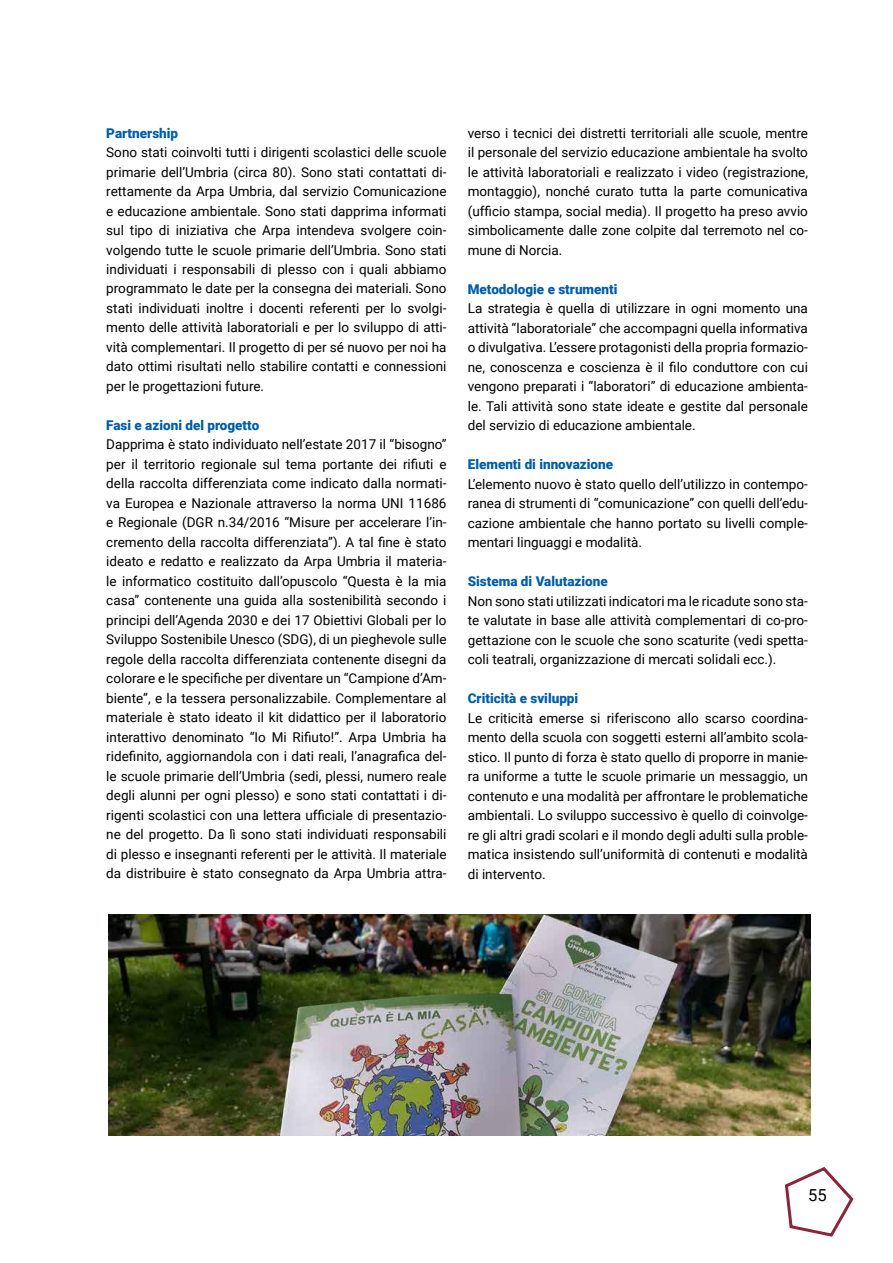
<style>
.page{position:relative;width:893px;height:1263px;background:#fff}
.page>*{position:absolute;margin:0;border:0;box-sizing:border-box;transform-origin:0 0}
.t1{font:16.5px "Roboto";color:#000}
.t2{font:13.5px/19.5px "Roboto";color:#000;text-align:justify}
.t3{font:900 13.5px "Roboto";color:#005da9}
</style>
<div class="page">
<svg style="left:784px;top:1167px;width:70px;height:70px"></svg>
<img style="left:108px;top:915px;width:702px;height:220px">
<p class="t3" style="left:106px;top:123px;width:73px">Partnership</p>
<p class="t2" style="left:106px;top:142px;width:342px">Sono stati coinvolti tutti i dirigenti scolastici delle scuole primarie dell’Umbria (circa 80). Sono stati contattati di&shy;rettamente da Arpa Umbria, dal servizio Comunicazione e educazione ambientale. Sono stati dapprima informati sul tipo di iniziativa che Arpa intendeva svolgere coin&shy;volgendo tutte le scuole primarie dell’Umbria. Sono stati individuati i responsabili di plesso con i quali abbiamo programmato le date per la consegna dei materiali. Sono stati individuati inoltre i docenti referenti per lo svolgi&shy;mento delle attività laboratoriali e per lo sviluppo di atti&shy;vità complementari. Il progetto di per sé nuovo per noi ha dato ottimi risultati nello stabilire contatti e connessioni per le progettazioni future.</p>
<p class="t3" style="left:106px;top:416px;width:154px">Fasi e azioni del progetto</p>
<p class="t2" style="left:106px;top:434px;width:342px">Dapprima è stato individuato nell’estate 2017 il “bisogno” per il territorio regionale sul tema portante dei rifiuti e della raccolta differenziata come indicato dalla normati&shy;va Europea e Nazionale attraverso la norma UNI 11686 e Regionale (DGR n.34/2016 “Misure per accelerare l’in&shy;cremento della raccolta differenziata”). A tal fine è stato ideato e redatto e realizzato da Arpa Umbria il materia&shy;le informatico costituito dall’opuscolo “Questa è la mia casa” contenente una guida alla sostenibilità secondo i principi dell’Agenda 2030 e dei 17 Obiettivi Globali per lo Sviluppo Sostenibile Unesco (SDG), di un pieghevole sulle regole della raccolta differenziata contenente disegni da colorare e le specifiche per diventare un “Campione d’Am&shy;biente”, e la tessera personalizzabile. Complementare al materiale è stato ideato il kit didattico per il laboratorio interattivo denominato “Io Mi Rifiuto!”. Arpa Umbria ha ridefinito, aggiornandola con i dati reali, l’anagrafica del&shy;le scuole primarie dell’Umbria (sedi, plessi, numero reale degli alunni per ogni plesso) e sono stati contattati i di&shy;rigenti scolastici con una lettera ufficiale di presentazio&shy;ne del progetto. Da lì sono stati individuati responsabili di plesso e insegnanti referenti per le attività. Il materiale da distribuire è stato consegnato da Arpa Umbria attra-</p>
<p class="t2" style="left:468px;top:123px;width:342px">verso i tecnici dei distretti territoriali alle scuole, mentre il personale del servizio educazione ambientale ha svolto le attività laboratoriali e realizzato i video (registrazione, montaggio), nonché curato tutta la parte comunicativa (ufficio stampa, social media). Il progetto ha preso avvio simbolicamente dalle zone colpite dal terremoto nel co&shy;mune di Norcia.</p>
<p class="t3" style="left:468px;top:279px;width:151px">Metodologie e strumenti</p>
<p class="t2" style="left:468px;top:298px;width:342px">La strategia è quella di utilizzare in ogni momento una attività “laboratoriale” che accompagni quella informativa o divulgativa. L’essere protagonisti della propria formazio&shy;ne, conoscenza e coscienza è il filo conduttore con cui vengono preparati i “laboratori” di educazione ambienta&shy;le. Tali attività sono state ideate e gestite dal personale del servizio di educazione ambientale.</p>
<p class="t3" style="left:468px;top:455px;width:147px">Elementi di innovazione</p>
<p class="t2" style="left:468px;top:474px;width:342px">L’elemento nuovo è stato quello dell’utilizzo in contempo&shy;ranea di strumenti di “comunicazione” con quelli dell’edu&shy;cazione ambientale che hanno portato su livelli comple&shy;mentari linguaggi e modalità.</p>
<p class="t3" style="left:468px;top:572px;width:142px">Sistema di Valutazione</p>
<p class="t2" style="left:468px;top:591px;width:342px">Non sono stati utilizzati indicatori ma le ricadute sono sta&shy;te valutate in base alle attività complementari di co-pro&shy;gettazione con le scuole che sono scaturite (vedi spetta&shy;coli teatrali, organizzazione di mercati solidali ecc.).</p>
<p class="t3" style="left:468px;top:689px;width:112px">Criticità e sviluppi</p>
<p class="t2" style="left:468px;top:708px;width:342px">Le criticità emerse si riferiscono allo scarso coordina&shy;mento della scuola con soggetti esterni all’ambito scola&shy;stico. Il punto di forza è stato quello di proporre in manie&shy;ra uniforme a tutte le scuole primarie un messaggio, un contenuto e una modalità per affrontare le problematiche ambientali. Lo sviluppo successivo è quello di coinvolge&shy;re gli altri gradi scolari e il mondo degli adulti sulla proble&shy;matica insistendo sull’uniformità di contenuti e modalità di intervento.</p>
<p class="t1" style="left:808px;top:1184px;width:20px">55</p>
</div>
